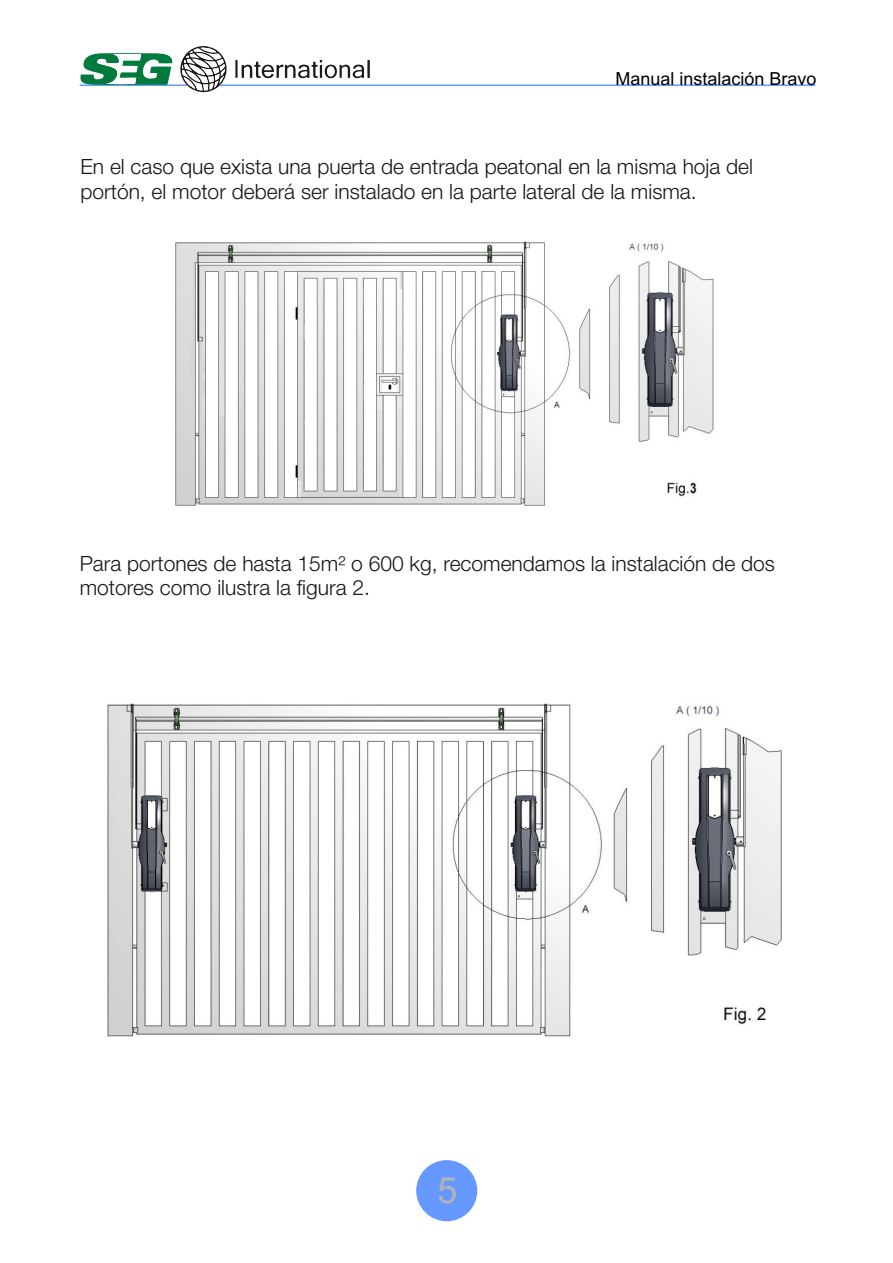
<style>
.page{position:relative;width:893px;height:1263px;background:#fff}
.page>*{position:absolute;margin:0;border:0;box-sizing:border-box;transform-origin:0 0}
.t1{font:36px "Arial";color:#b3b3b3}
.t2{font:300 21px/24.8px "Helvetica Neue";color:#151616}
.t3{font:18px "Arial";color:#000}
</style>
<div class="page">
<svg style="left:80px;top:46px;width:735px;height:46px"></svg>
<div style="left:416px;top:1160px;width:61px;height:61px;background:#69f;border-radius:50%"></div>
<img style="left:175px;top:241px;width:539px;height:265px">
<img style="left:107px;top:703px;width:675px;height:334px">
<p class="t3" style="left:616px;top:71px;width:203px">Manual instalación Bravo</p>
<p class="t2" style="left:80px;top:156px;width:674px">En el caso que exista una puerta de entrada peatonal en la misma hoja del portón, el motor deberá ser instalado en la parte lateral de la misma.</p>
<p class="t2" style="left:80px;top:552px;width:697px">Para portones de hasta 15m² o 600 kg, recomendamos la instalación de dos motores como ilustra la figura 2.</p>
<h1 class="t1" style="left:437px;top:1177px;width:22px">5</h1>
</div>
